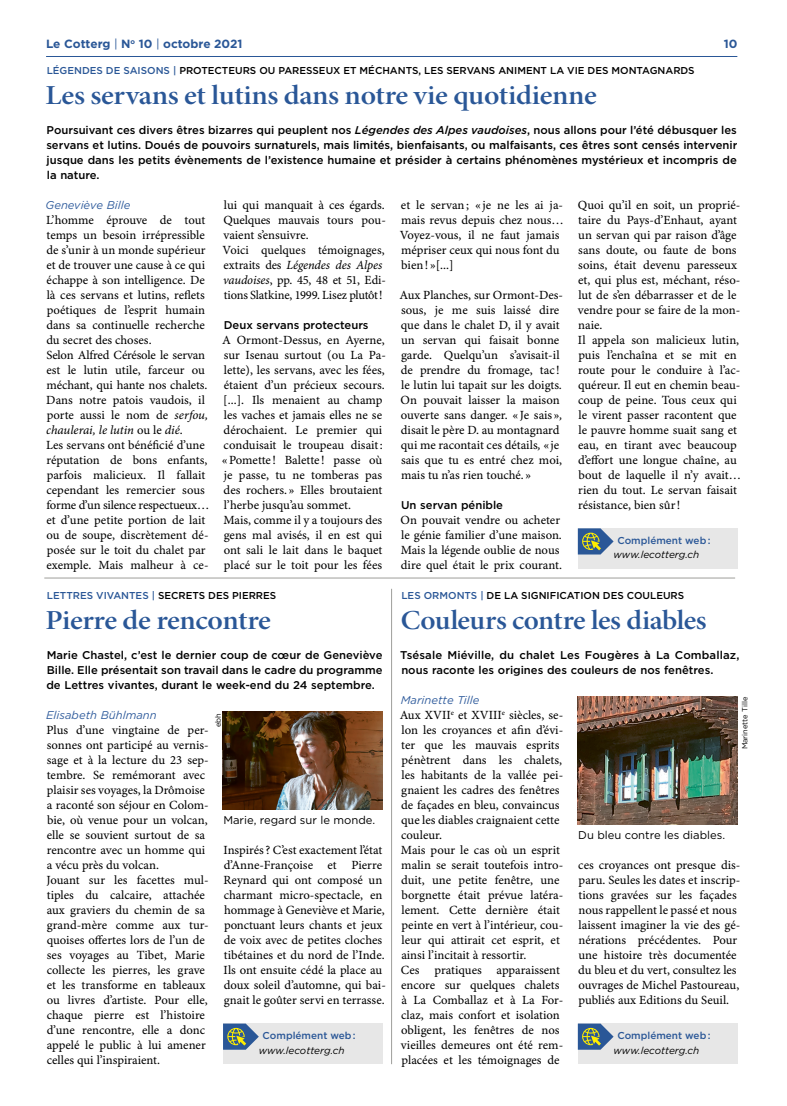
<style>
.page{position:relative;width:787px;height:1106px;background:#fff}
.page>*{position:absolute;margin:0;border:0;box-sizing:border-box;transform-origin:0 0}
.t1{font:27.5px "Minion Pro Semibold Subh";letter-spacing:-.015em;color:#2a5797;scale:1.1 1}
.t2{font:27.5px "Minion Pro Semibold Subh";letter-spacing:-.015em;color:#2a5797;scale:1.08 1}
.t3{font:12.5px/15px "Minion Pro Capt";letter-spacing:-.005em;color:#000}
.t4{font:12.5px "Minion Pro It Capt";letter-spacing:-.01em;color:#000}
.t5{font:700 11.88px "Gotham";color:#2a5797}
.t6{font:500 11.25px/15px "Gotham";color:#000;text-align:justify}
.t7{font:11.25px "Gotham";color:#000}
.t8{font:italic 11.25px "Gotham";color:#315d9d}
.t9{font:500 10px "Gotham";color:#000}
.t10{font:italic 10px "Gotham";color:#000}
.t11{font:500 10px "Gotham";color:#2a5797}
.t12{font:7.5px "Gotham";color:#000}
.s1{font-weight:400}
.s2{color:#2a5797}
.s3{font-style:italic}
.s4{font-family:"Minion Pro It Capt"}
.s5{font-family:"Minion Pro Capt"}
</style>
<div class="page">
<div style="left:223px;top:1023px;width:159px;height:41px;background:#e7e7e7"></div>
<svg style="left:223px;top:1023px;width:36px;height:26px"></svg>
<div style="left:578px;top:1023px;width:159px;height:41px;background:#e7e7e7"></div>
<svg style="left:578px;top:1023px;width:35px;height:26px"></svg>
<div style="left:578px;top:528px;width:159px;height:41px;background:#e7e7e7"></div>
<svg style="left:578px;top:528px;width:35px;height:26px"></svg>
<hr style="left:46px;top:56px;width:691px;height:1px;background:#2a5797">
<hr style="left:391px;top:589px;width:1px;height:475px;background:#9e9e9b">
<hr style="left:44px;top:578px;width:691px;height:1px;background:#9e9e9b">
<img style="left:223px;top:712px;width:159px;height:97px">
<img style="left:578px;top:697px;width:159px;height:127px">
<p class="t5" style="left:46px;top:37px;width:198px">Le Cotterg <span class="s1">|</span> N<sup>o</sup> 10 <span class="s1">|</span> octobre 2021</p>
<p class="t5" style="left:723px;top:37px;width:15px">10</p>
<p class="t9" style="left:47px;top:64px;width:649px"><span class="s2">LÉGENDES DE SAISONS |</span> PROTECTEURS OU PARESSEUX ET MÉCHANTS, LES SERVANS ANIMENT LA VIE DES MONTAGNARDS</p>
<h1 class="t1" style="left:45px;top:78px;width:503px">Les servans et lutins dans notre vie quotidienne</h1>
<p class="t6" style="left:46px;top:122px;width:692px">Poursuivant ces divers êtres bizarres qui peuplent nos <span class="s3">Légendes des Alpes vaudoises</span>, nous allons pour l’été débusquer les servans et lutins. Doués de pouvoirs surnaturels, mais limités, bienfaisants, ou malfaisants, ces êtres sont censés intervenir jusque dans les petits évènements de l’existence humaine et présider à certains phénomènes mystérieux et incompris de la nature.</p>
<p class="t8" style="left:46px;top:198px;width:86px">Geneviève Bille</p>
<p class="t3" style="left:46px;top:213px;width:163px">L’homme éprouve de tout temps un besoin irrépressible de s’unir à un monde supérieur et de trouver une cause à ce qui échappe à son intelligence. De là ces servans et lutins, reflets poétiques de l’esprit humain dans sa continuelle recherche du secret des choses.<br>Selon Alfred Cérésole le servan est le lutin utile, farceur ou méchant, qui hante nos chalets.<br>Dans notre patois vaudois, il porte aussi le nom de <span class="s4">serfou,</span></p>
<p class="t4" style="left:46px;top:422px;width:138px">chaulerai, le lutin <span class="s5">ou le</span> dié<span class="s5">.</span></p>
<p class="t3" style="left:46px;top:438px;width:165px">Les servans ont bénéficié d’une réputation de bons enfants, parfois malicieux. Il fallait cependant les remercier sous forme d’un silence respectueux… et d’une petite portion de lait ou de soupe, discrètement dé&shy;posée sur le toit du chalet par exemple. Mais malheur à ce-</p>
<p class="t3" style="left:578px;top:198px;width:165px">Quoi qu’il en soit, un proprié&shy;taire du Pays-d’Enhaut, ayant un servan qui par raison d’âge sans doute, ou faute de bons soins, était devenu paresseux et, qui plus est, méchant, réso&shy;lut de s’en débarrasser et de le vendre pour se faire de la mon&shy;naie.<br>Il appela son malicieux lutin, puis l’enchaîna et se mit en route pour le conduire à l’ac&shy;quéreur. Il eut en chemin beau&shy;coup de peine. Tous ceux qui le virent passer racontent que le pauvre homme suait sang et eau, en tirant avec beaucoup d’effort une longue chaîne, au bout de laquelle il n’y avait… rien du tout. Le servan faisait résistance, bien sûr!</p>
<p class="t3" style="left:400px;top:198px;width:165px">et le servan; « je ne les ai ja&shy;mais revus depuis chez nous…<br>Voyez-vous, il ne faut jamais mépriser ceux qui nous font du bien! »[...]</p>
<p class="t3" style="left:399px;top:288px;width:165px">Aux Planches, sur Ormont-Des&shy;sous, je me suis laissé dire que dans le chalet D, il y avait un servan qui faisait bonne garde. Quelqu’un s’avisait-il de prendre du fromage, tac ! le lutin lui tapait sur les doigts<span class="s4">.<br></span>On pouvait laisser la maison ouverte sans danger. « Je sais »<span class="s4">, </span>disait le père D. au montagnard qui me racontait ces détails<span class="s4">,</span> « je sais que tu es entré chez moi, mais tu n’as rien touché. »</p>
<p class="t6" style="left:401px;top:497px;width:104px">Un servan pénible</p>
<p class="t3" style="left:400px;top:513px;width:163px">On pouvait vendre ou acheter le génie familier d’une maison.<br>Mais la légende oublie de nous dire quel était le prix courant.</p>
<p class="t3" style="left:222px;top:198px;width:165px">lui qui manquait à ces égards.<br>Quelques mauvais tours pou&shy;vaient s’ensuivre.<br>Voici quelques témoignages,</p>
<p class="t4" style="left:224px;top:257px;width:160px"><span class="s5">extraits des</span> Légendes des Alpes</p>
<p class="t3" style="left:223px;top:273px;width:164px"><span class="s4">vaudoises</span>, pp. 45, 48 et 51, Edi&shy;tions Slatkine, 1999. Lisez plutôt!</p>
<p class="t6" style="left:224px;top:317px;width:146px">Deux servans protecteurs</p>
<p class="t3" style="left:222px;top:333px;width:166px">A Ormont-Dessus, en Ayerne, sur Isenau surtout (ou La Pa&shy;lette), les servans, avec les fées, étaient d’un précieux secours. [...]. Ils menaient au champ les vaches et jamais elles ne se dérochaient. Le premier qui conduisait le troupeau disait: «Pomette ! Balette ! passe où je passe, tu ne tomberas pas des rochers. » Elles broutaient l’herbe jusqu’au sommet.<br>Mais, comme il y a toujours des gens mal avisés, il en est qui ont sali le lait dans le baquet placé sur le toit pour les fées</p>
<p class="t11" style="left:617px;top:534px;width:95px">Complément web :</p>
<p class="t10" style="left:613px;top:549px;width:87px">www.lecotterg.ch</p>
<p class="t9" style="left:47px;top:589px;width:231px"><span class="s2">LETTRES VIVANTES |</span> SECRETS DES PIERRES</p>
<h1 class="t1" style="left:46px;top:603px;width:206px">Pierre de rencontre</h1>
<p class="t6" style="left:46px;top:647px;width:337px">Marie Chastel, c’est le dernier coup de cœur de Geneviève Bille. Elle présentait son travail dans le cadre du programme de Lettres vivantes, durant le week-end du 24 septembre.</p>
<p class="t8" style="left:46px;top:709px;width:112px">Elisabeth Bühlmann</p>
<p class="t3" style="left:46px;top:723px;width:164px">Plus d’une vingtaine de per&shy;sonnes ont participé au vernis&shy;sage et à la lecture du 23 sep&shy;tembre. Se remémorant avec plaisir ses voyages, la Drômoise a raconté son séjour en Colom&shy;bie, où venue pour un volcan, elle se souvient surtout de sa rencontre avec un homme qui a vécu près du volcan.<br>Jouant sur les facettes mul&shy;tiples du calcaire, attachée aux graviers du chemin de sa grand-mère comme aux tur&shy;quoises offertes lors de l’un de ses voyages au Tibet, Marie collecte les pierres, les grave et les transforme en tableaux ou livres d’artiste. Pour elle, chaque pierre est l’histoire d’une rencontre, elle a donc appelé le public à lui amener celles qui l’inspiraient.</p>
<p class="t12" style="left:214px;top:727px;width:16px;rotate:-90deg">ebh</p>
<p class="t7" style="left:223px;top:813px;width:153px">Marie, regard sur le monde.</p>
<p class="t3" style="left:224px;top:843px;width:164px">Inspirés? C’est exactement l’état d’Anne-Françoise et Pierre<br>Reynard qui ont composé un charmant micro-spectacle, en hommage à Geneviève et Marie, ponctuant leurs chants et jeux de voix avec de petites cloches tibétaines et du nord de l’Inde.<br>Ils ont ensuite cédé la place au doux soleil d’automne, qui bai&shy;gnait le goûter servi en terrasse.</p>
<p class="t11" style="left:263px;top:1029px;width:95px">Complément web :</p>
<p class="t10" style="left:259px;top:1044px;width:87px">www.lecotterg.ch</p>
<p class="t9" style="left:401px;top:589px;width:284px"><span class="s2">LES ORMONTS |</span> DE LA SIGNIFICATION DES COULEURS</p>
<h1 class="t2" style="left:401px;top:603px;width:284px">Couleurs contre les diables</h1>
<p class="t6" style="left:400px;top:647px;width:340px">Tsésale Miéville, du chalet Les Fougères à La Comballaz, nous raconte les origines des couleurs de nos fenêtres.</p>
<p class="t8" style="left:401px;top:694px;width:80px">Marinette Tille</p>
<p class="t3" style="left:400px;top:708px;width:165px">Aux XVII<sup>e</sup> et XVIII<sup>e</sup> siècles, se&shy;lon les croyances et afin d’évi&shy;ter que les mauvais esprits pénètrent dans les chalets, les habitants de la vallée pei&shy;gnaient les cadres des fenêtres de façades en bleu, convaincus que les diables craignaient cette couleur.<br>Mais pour le cas où un esprit malin se serait toutefois intro&shy;duit, une petite fenêtre, une borgnette était prévue latéra&shy;lement. Cette dernière était peinte en vert à l’intérieur, cou&shy;leur qui attirait cet esprit, et ainsi l’incitait à ressortir.<br>Ces pratiques apparaissent encore sur quelques chalets à La Comballaz et à La For&shy;claz, mais confort et isolation obligent, les fenêtres de nos vieilles demeures ont été rem&shy;placées et les témoignages de</p>
<p class="t12" style="left:740px;top:749px;width:54px;rotate:-90deg">Marinette Tille</p>
<p class="t7" style="left:578px;top:828px;width:148px">Du bleu contre les diables.</p>
<p class="t3" style="left:578px;top:858px;width:164px">ces croyances ont presque dis&shy;paru. Seules les dates et inscrip&shy;tions gravées sur les façades nous rappellent le passé et nous laissent imaginer la vie des gé&shy;nérations précédentes. Pour une histoire très documentée du bleu et du vert, consultez les ouvrages de Michel Pastoureau, publiés aux Editions du Seuil.</p>
<p class="t11" style="left:617px;top:1029px;width:95px">Complément web :</p>
<p class="t10" style="left:613px;top:1044px;width:87px">www.lecotterg.ch</p>
</div>
